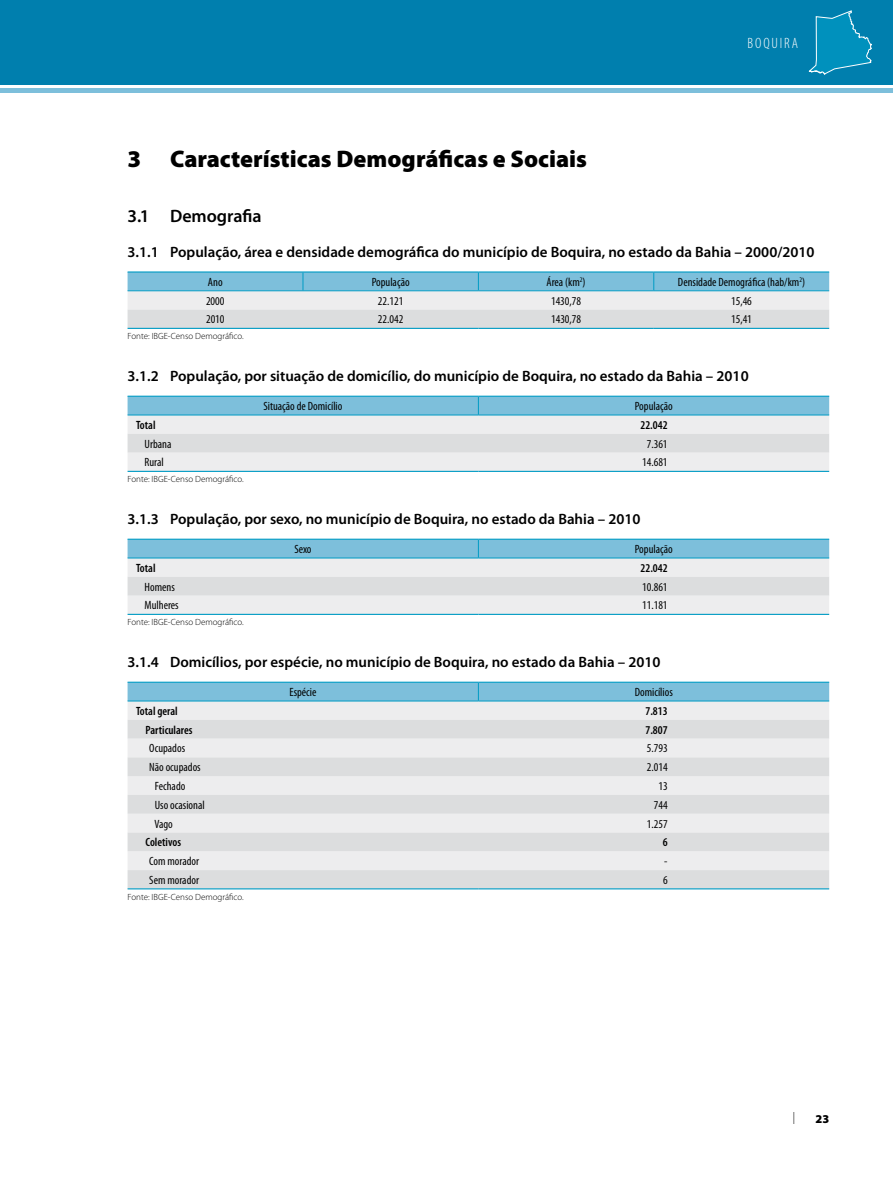
<style>
.page{position:relative;width:893px;height:1191px;background:#fff}
.page>*{position:absolute;margin:0;border:0;box-sizing:border-box;transform-origin:0 0}
.t1{font:900 24px "Myriad Pro";color:#000}
.t2{font:600 18px "Myriad Pro";letter-spacing:-.005em;color:#000}
.t3{font:600 15px "Myriad Pro";color:#000}
.t4{font:300 condensed 15px "Myriad Pro";color:#fff}
.t5{font:condensed 12px "Myriad Pro";color:#000}
.t6{font:600 condensed 12px "Myriad Pro";color:#000}
.t7{font:900 12px "Myriad Pro";color:#000}
.t8{font:300 condensed 12px "Myriad Pro";color:#000}
.t9{font:300 9px "Myriad Pro";color:#000}
</style>
<div class="page">
<div style="left:0;top:0;width:893px;height:85px;background:#007fae"></div>
<hr style="left:0;top:88px;width:893px;height:4px;background:#7dbfdb">
<svg style="left:808px;top:10px;width:64px;height:65px"></svg>
<svg style="left:128px;top:272px;width:701px;height:56px;background:#bfd7e1"></svg>
<hr style="left:128px;top:328px;width:175px;height:1px;background:#009bc4">
<hr style="left:303px;top:328px;width:175px;height:1px;background:#009bc4">
<hr style="left:478px;top:328px;width:176px;height:1px;background:#009bc4">
<hr style="left:654px;top:328px;width:175px;height:1px;background:#009bc4">
<hr style="left:128px;top:271px;width:175px;height:1px;background:#009bc4">
<hr style="left:303px;top:271px;width:175px;height:1px;background:#009bc4">
<hr style="left:478px;top:271px;width:176px;height:1px;background:#009bc4">
<hr style="left:654px;top:271px;width:175px;height:1px;background:#009bc4">
<hr style="left:128px;top:290px;width:175px;height:1px;background:#009bc4">
<hr style="left:303px;top:290px;width:175px;height:1px;background:#009bc4">
<hr style="left:478px;top:290px;width:176px;height:1px;background:#009bc4">
<hr style="left:654px;top:290px;width:175px;height:1px;background:#009bc4">
<svg style="left:128px;top:397px;width:701px;height:74px;background:#ccdde5"></svg>
<hr style="left:128px;top:396px;width:350px;height:1px;background:#009bc4">
<hr style="left:478px;top:396px;width:351px;height:1px;background:#009bc4">
<hr style="left:128px;top:414px;width:350px;height:1px;background:#009bc4">
<hr style="left:478px;top:414px;width:351px;height:1px;background:#009bc4">
<hr style="left:128px;top:471px;width:350px;height:1px;background:#009bc4">
<hr style="left:478px;top:471px;width:351px;height:1px;background:#009bc4">
<svg style="left:128px;top:540px;width:701px;height:74px;background:#ccdde5"></svg>
<hr style="left:128px;top:538px;width:350px;height:2px;background:#009bc4">
<hr style="left:478px;top:538px;width:351px;height:2px;background:#009bc4">
<hr style="left:128px;top:557px;width:350px;height:1px;background:#009bc4">
<hr style="left:478px;top:557px;width:351px;height:1px;background:#009bc4">
<hr style="left:128px;top:614px;width:350px;height:1px;background:#009bc4">
<hr style="left:478px;top:614px;width:351px;height:1px;background:#009bc4">
<div style="left:128px;top:701px;width:701px;height:19px;background:#ededee"></div>
<svg style="left:128px;top:720px;width:701px;height:168px;background:#e3e4e5"></svg>
<div style="left:128px;top:683px;width:701px;height:17px;background:#7dbfdb"></div>
<hr style="left:128px;top:681px;width:350px;height:2px;background:#009bc4">
<hr style="left:478px;top:681px;width:351px;height:2px;background:#009bc4">
<hr style="left:128px;top:700px;width:350px;height:1px;background:#009bc4">
<hr style="left:478px;top:700px;width:351px;height:1px;background:#009bc4">
<hr style="left:128px;top:888px;width:350px;height:1px;background:#009bc4">
<hr style="left:478px;top:888px;width:351px;height:1px;background:#009bc4">
<p class="t4" style="left:747px;top:34px;width:51px">BOQUI RA</p>
<h1 class="t1" style="left:128px;top:143px;width:461px">3 Características Demográficas e Sociais</h1>
<p class="t2" style="left:128px;top:204px;width:135px">3.1 Demografia</p>
<p class="t3" style="left:128px;top:242px;width:688px">3.1.1 População, área e densidade demográfica do município de Boquira, no estado da Bahia – 2000/2010</p>
<p class="t5" style="left:208px;top:275px;width:16px">Ano</p>
<p class="t5" style="left:372px;top:275px;width:39px">População</p>
<p class="t5" style="left:547px;top:275px;width:41px">Área (km<sup>2</sup>)</p>
<p class="t5" style="left:678px;top:275px;width:129px">Densidade Demográfica (hab/km<sup>2</sup>)</p>
<p class="t5" style="left:206px;top:293px;width:20px">2000</p>
<p class="t5" style="left:378px;top:293px;width:27px">22.121</p>
<p class="t5" style="left:551px;top:293px;width:32px">1430,78</p>
<p class="t5" style="left:731px;top:293px;width:22px">15,46</p>
<p class="t5" style="left:206px;top:312px;width:20px">2010</p>
<p class="t5" style="left:378px;top:312px;width:27px">22.042</p>
<p class="t5" style="left:551px;top:312px;width:32px">1430,78</p>
<p class="t5" style="left:731px;top:312px;width:22px">15,41</p>
<p class="t9" style="left:128px;top:331px;width:118px">Fonte: IBGE-Censo Demográfico.</p>
<p class="t3" style="left:128px;top:366px;width:623px">3.1.2 População, por situação de domicílio, do município de Boquira, no estado da Bahia – 2010</p>
<p class="t5" style="left:263px;top:399px;width:80px">Situação de Domicílio</p>
<p class="t5" style="left:635px;top:399px;width:39px">População</p>
<p class="t6" style="left:136px;top:417px;width:21px">Total</p>
<p class="t6" style="left:640px;top:417px;width:29px">22.042</p>
<p class="t5" style="left:145px;top:436px;width:28px">Urbana</p>
<p class="t5" style="left:647px;top:436px;width:22px">7.361</p>
<p class="t5" style="left:145px;top:455px;width:21px">Rural</p>
<p class="t5" style="left:642px;top:455px;width:27px">14.681</p>
<p class="t9" style="left:128px;top:474px;width:118px">Fonte: IBGE-Censo Demográfico.</p>
<p class="t3" style="left:128px;top:509px;width:514px">3.1.3 População, por sexo, no município de Boquira, no estado da Bahia – 2010</p>
<p class="t5" style="left:294px;top:542px;width:19px">Sexo</p>
<p class="t5" style="left:635px;top:542px;width:39px">População</p>
<p class="t6" style="left:136px;top:560px;width:21px">Total</p>
<p class="t6" style="left:640px;top:560px;width:29px">22.042</p>
<p class="t5" style="left:145px;top:579px;width:32px">Homens</p>
<p class="t5" style="left:642px;top:579px;width:27px">10.861</p>
<p class="t5" style="left:145px;top:598px;width:36px">Mulheres</p>
<p class="t5" style="left:642px;top:598px;width:27px">11.181</p>
<p class="t9" style="left:128px;top:617px;width:118px">Fonte: IBGE-Censo Demográfico.</p>
<p class="t3" style="left:128px;top:652px;width:535px">3.1.4 Domicílios, por espécie, no município de Boquira, no estado da Bahia – 2010</p>
<p class="t5" style="left:289px;top:685px;width:29px">Espécie</p>
<p class="t5" style="left:635px;top:685px;width:40px">Domicílios</p>
<p class="t6" style="left:136px;top:703px;width:43px">Total geral</p>
<p class="t6" style="left:645px;top:703px;width:24px">7.813</p>
<p class="t6" style="left:146px;top:722px;width:48px">Particulares</p>
<p class="t6" style="left:645px;top:722px;width:24px">7.807</p>
<p class="t5" style="left:149px;top:741px;width:37px">Ocupados</p>
<p class="t5" style="left:647px;top:741px;width:22px">5.793</p>
<p class="t5" style="left:149px;top:760px;width:53px">Não ocupados</p>
<p class="t5" style="left:647px;top:760px;width:22px">2.014</p>
<p class="t5" style="left:155px;top:779px;width:32px">Fechado</p>
<p class="t5" style="left:658px;top:779px;width:11px">13</p>
<p class="t5" style="left:155px;top:797px;width:51px">Uso ocasional</p>
<p class="t5" style="left:654px;top:797px;width:15px">744</p>
<p class="t5" style="left:154px;top:816px;width:20px">Vago</p>
<p class="t5" style="left:647px;top:816px;width:22px">1.257</p>
<p class="t6" style="left:146px;top:835px;width:37px">Coletivos</p>
<p class="t6" style="left:663px;top:835px;width:6px">6</p>
<p class="t5" style="left:149px;top:854px;width:51px">Com morador</p>
<p class="t5" style="left:664px;top:854px;width:5px">-</p>
<p class="t5" style="left:149px;top:872px;width:51px">Sem morador</p>
<p class="t5" style="left:663px;top:872px;width:6px">6</p>
<p class="t9" style="left:128px;top:891px;width:118px">Fonte: IBGE-Censo Demográfico.</p>
<p class="t8" style="left:793px;top:1110px;width:4px">|</p>
<p class="t7" style="left:815px;top:1110px;width:15px">23</p>
</div>
